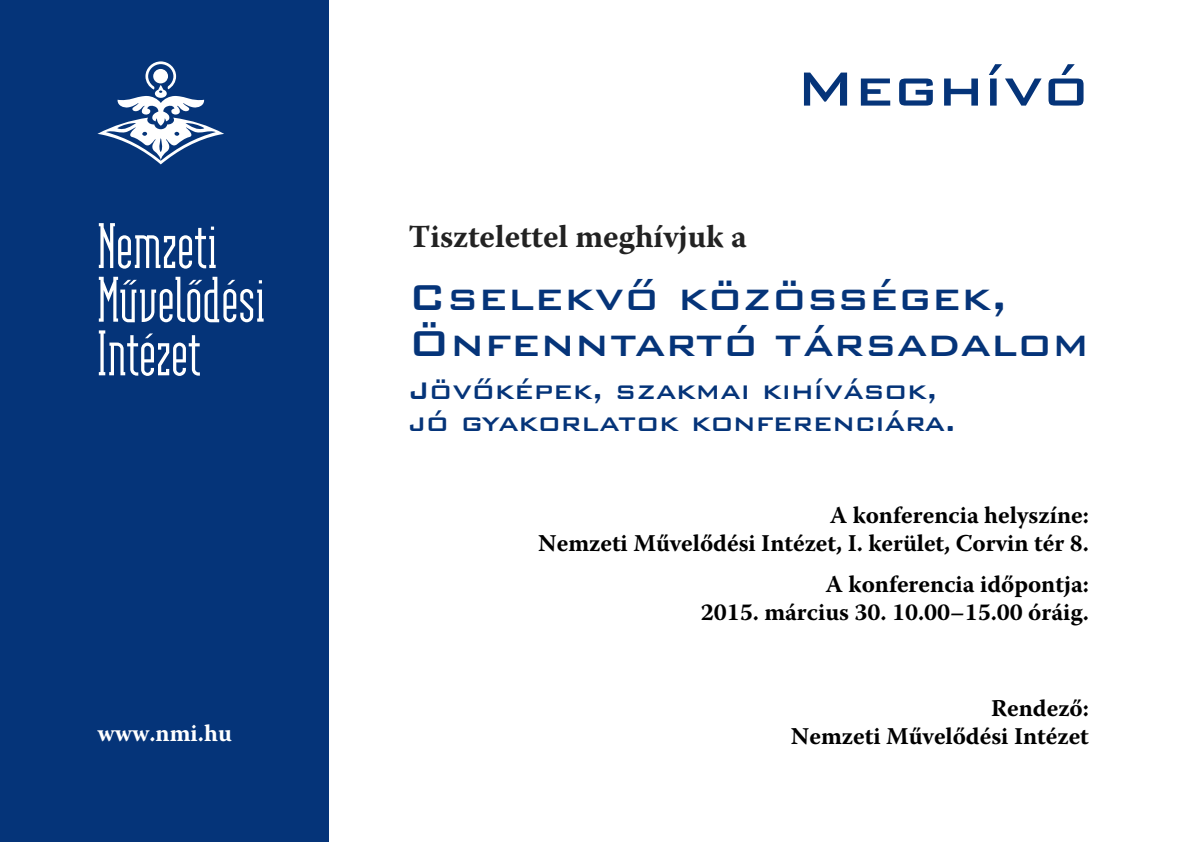
<style>
.page{position:relative;width:1191px;height:842px;background:#fff}
.page>*{position:absolute;margin:0;border:0;box-sizing:border-box;transform-origin:0 0}
.t1{font:64px "Bank Gothic Med HU Medium";color:#053479}
.t2{font:48px/46px "Bank Gothic Med HU Medium";letter-spacing:.01em;color:#053479}
.t3{font:32px/32px "Bank Gothic Med HU Medium";color:#053479}
.t4{font:700 32px "Warnock Pro";color:#222}
.t5{font:700 24px/28.8px "Warnock Pro";color:#000;text-align:right}
.t6{font:700 24px "Warnock Pro";color:#fff}
</style>
<div class="page">
<div style="left:0;top:0;width:329px;height:842px;background:#053479"></div>
<svg style="left:97px;top:61px;width:127px;height:103px"></svg>
<svg style="left:99px;top:223px;width:117px;height:46px"></svg>
<svg style="left:99px;top:277px;width:165px;height:45px"></svg>
<svg style="left:99px;top:330px;width:101px;height:46px"></svg>
<p class="t6" style="left:97px;top:718px;width:136px">www.nmi.hu</p>
<h1 class="t1" style="left:795px;top:54px;width:295px">Meghívó</h1>
<h3 class="t4" style="left:408px;top:217px;width:340px">Tisztelettel meghívjuk a</h3>
<h2 class="t2" style="left:408px;top:273px;width:682px">Cselekvô közösségek,<br>Önfenntartó társadalom</h2>
<h3 class="t3" style="left:408px;top:374px;width:548px">Jövôképek, szakmai kihívások, jó gyakorlatok konferenciára.</h3>
<p class="t5" style="left:538px;top:500px;width:552px">A konferencia helyszíne:<br>Nemzeti Művelődési Intézet, I. kerület, Corvin tér 8.</p>
<p class="t5" style="left:701px;top:569px;width:389px">A konferencia időpontja:<br>2015. március 30. 10.00–15.00 óráig.</p>
<p class="t5" style="left:791px;top:693px;width:299px;line-height:28px">Rendező:<br>Nemzeti Művelődési Intézet</p>
</div>
